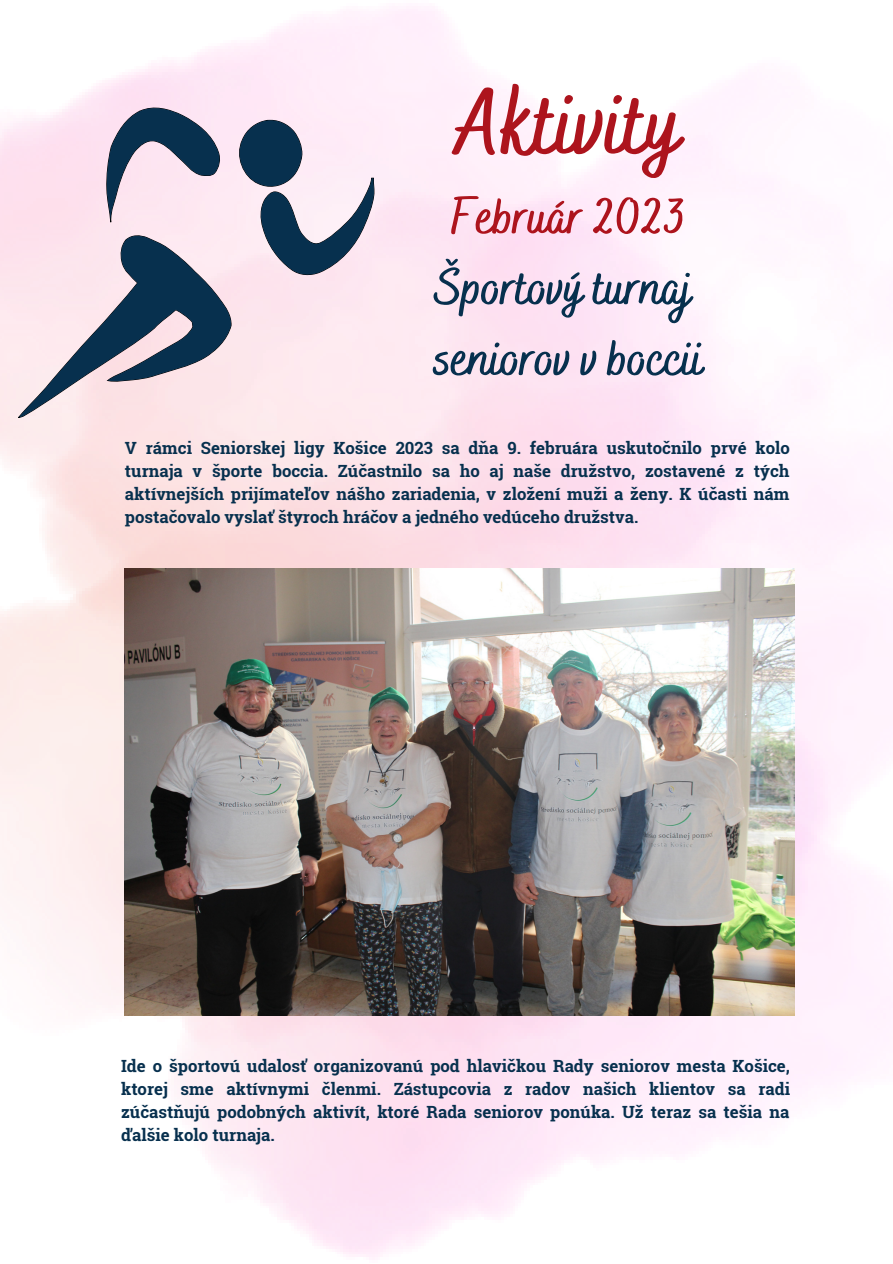
<style>
.page{position:relative;width:893px;height:1264px;background:#fff}
.page>*{position:absolute;margin:0;border:0;box-sizing:border-box;transform-origin:0 0}
.t1{font:700 91.95px "Bakerie Smooth";color:#ad141d}
.t2{font:700 50.85px/70.8px "Bakerie Smooth";color:#07304e}
.t3{font:700 50.85px "Bakerie Smooth";color:#ad141d}
.t4{font:700 16.8px/23.1px "Roboto Slab";color:#07304e;text-align:justify}
</style>
<div class="page">
<img style="left:0;top:6px;width:892px;height:1254px">
<img style="left:125px;top:568px;width:669px;height:447px">
<svg style="left:18px;top:105px;width:356px;height:312px;background:#c5bdca"></svg>
<h1 class="t1" style="left:455px;top:69px;width:227px">Aktivity</h1>
<h2 class="t3" style="left:451px;top:187px;width:236px">Február 2023</h2>
<h2 class="t2" style="left:434px;top:255px;width:270px">Športový turnaj seniorov v boccii</h2>
<p class="t4" style="left:125px;top:436px;width:666px">V rámci Seniorskej ligy Košice 2023 sa dňa 9. februára uskutočnilo prvé kolo turnaja v športe boccia. Zúčastnilo sa ho aj naše družstvo, zostavené z tých aktívnejších prijímateľov nášho zariadenia, v zložení muži a ženy. K účasti nám postačovalo vyslať štyroch hráčov a jedného vedúceho družstva.</p>
<p class="t4" style="left:121px;top:1054px;width:670px">Ide o športovú udalosť organizovanú pod hlavičkou Rady seniorov mesta Košice, ktorej sme aktívnymi členmi. Zástupcovia z radov našich klientov sa radi zúčastňujú podobných aktivít, ktoré Rada seniorov ponúka. Už teraz sa tešia na ďalšie kolo turnaja.</p>
</div>
